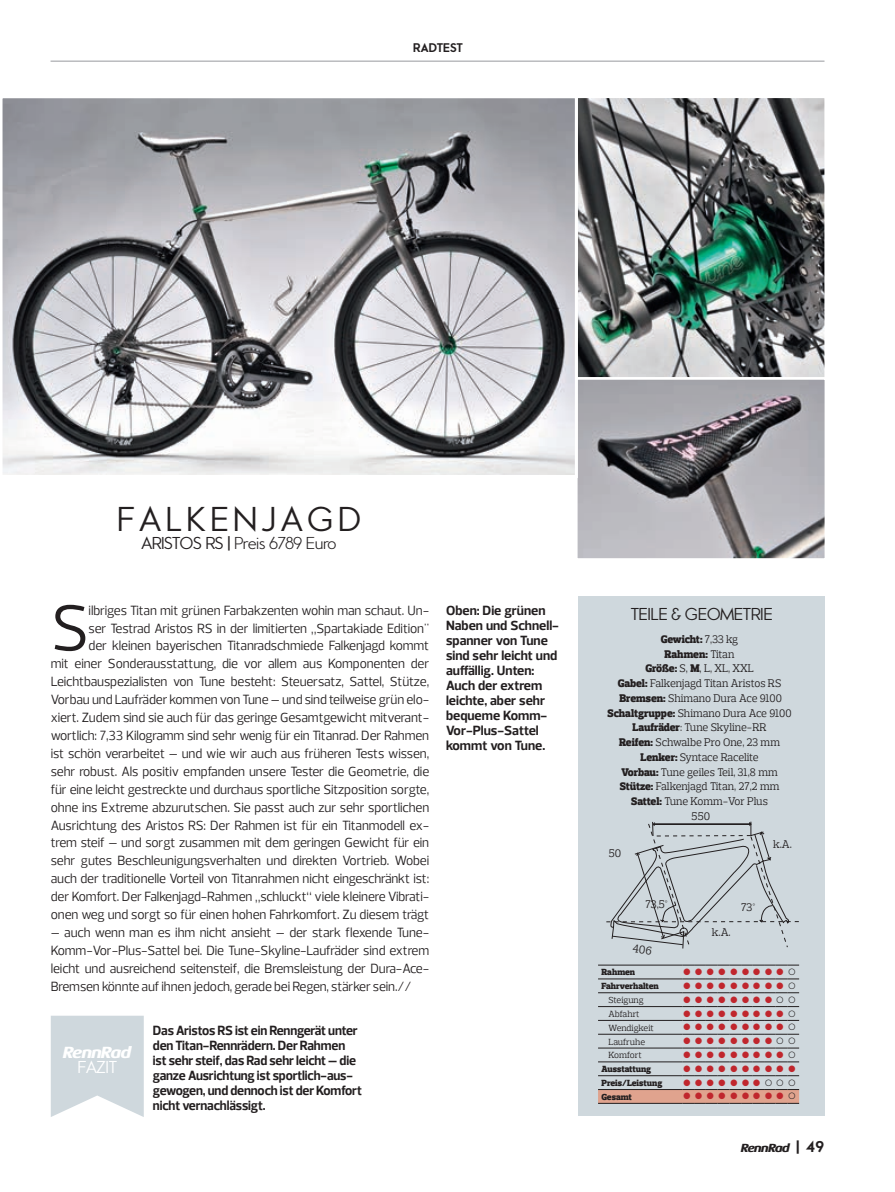
<style>
.page{position:relative;width:895px;height:1192px;background:#fff}
.page>*{position:absolute;margin:0;border:0;box-sizing:border-box;transform-origin:0 0}
.t1{font:66.15px "Prelo";color:#231f20}
.t2{font:33px "Aramis";letter-spacing:.16em;color:#231f20}
.t3{font:300 16.5px "Aramis";letter-spacing:-.02em;color:#231f20}
.t4{font:16.5px "Aramis";letter-spacing:.01em;color:#231f20}
.t5{font:italic 800 16.5px "Aeonis LT";letter-spacing:-.08em;color:#fff}
.t6{font:16.5px "Aramis";letter-spacing:.01em;color:#fff}
.t7{font:14.85px "Century";color:#c0262d}
.t8{font:13.5px/17.9px "Prelo";letter-spacing:-.01em;color:#231f20;text-align:right}
.t9{font:700 13.5px/15px "Prelo";letter-spacing:-.01em;color:#231f20}
.t10{font:italic 800 12px "Aeonis LT";letter-spacing:-.08em;color:#231f20}
.t11{font:800 12px "Aramis";letter-spacing:.01em;color:#231f20}
.t12{font:11.25px/14.9px "Prelo Slab";color:#231f20;text-align:center}
.t13{font:900 9px "Prelo Slab";color:#231f20}
.t14{font:9px "Prelo Slab";letter-spacing:-.005em;color:#231f20}
.s1{font-weight:400}
.s2{font-family:"Prelo";font-weight:700}
.s3{font-weight:900}
.s4{color:#231f20}
.s5{font-family:"Aramis";font-style:normal;font-size:15px}
</style>
<div class="page">
<hr style="left:51px;top:60px;width:773px;height:2px;background:#babbbe">
<img style="left:579px;top:99px;width:244px;height:458px">
<div style="left:575px;top:95px;width:252px;height:286px;border:3px solid #fff"></div>
<div style="left:575px;top:377px;width:252px;height:184px;border:3px solid #fff"></div>
<svg style="left:51px;top:1015px;width:93px;height:102px;background:#d4dce0"></svg>
<div style="left:578px;top:596px;width:246px;height:520px;background:#cfd8dd"></div>
<img style="left:4px;top:99px;width:570px;height:375px">
<div style="left:0;top:95px;width:578px;height:383px;border:3px solid #fff"></div>
<hr style="left:598px;top:964px;width:84px;height:1px;background:#231f20">
<svg style="left:682px;top:964px;width:117px;height:1px"></svg>
<hr style="left:598px;top:978px;width:84px;height:1px;background:#231f20">
<svg style="left:682px;top:978px;width:117px;height:1px"></svg>
<hr style="left:598px;top:992px;width:84px;height:1px;background:#231f20">
<svg style="left:682px;top:992px;width:117px;height:1px"></svg>
<hr style="left:598px;top:1006px;width:84px;height:1px;background:#231f20">
<svg style="left:682px;top:1006px;width:117px;height:1px"></svg>
<hr style="left:598px;top:1020px;width:84px;height:1px;background:#231f20">
<svg style="left:682px;top:1020px;width:117px;height:1px"></svg>
<hr style="left:598px;top:1033px;width:84px;height:1px;background:#231f20">
<svg style="left:682px;top:1033px;width:117px;height:1px"></svg>
<hr style="left:598px;top:1047px;width:84px;height:1px;background:#231f20">
<svg style="left:682px;top:1047px;width:117px;height:1px"></svg>
<hr style="left:598px;top:1061px;width:84px;height:1px;background:#231f20">
<svg style="left:682px;top:1061px;width:117px;height:1px"></svg>
<hr style="left:598px;top:1075px;width:84px;height:1px;background:#231f20">
<svg style="left:682px;top:1075px;width:117px;height:1px"></svg>
<svg style="left:598px;top:1089px;width:201px;height:15px;background:#cf9784"></svg>
<hr style="left:598px;top:1089px;width:84px;height:1px;background:#231f20">
<hr style="left:598px;top:1103px;width:84px;height:1px;background:#231f20">
<svg style="left:606px;top:821px;width:193px;height:128px"></svg>
<p class="t11" style="left:413px;top:38px;width:51px">RADTEST</p>
<h2 class="t2" style="left:117px;top:495px;width:245px">FALKENJAGD</h2>
<p class="t3" style="left:141px;top:531px;width:196px"><span class="s1">ARISTOS RS</span> <span class="s2">|</span> Preis 6789 Euro</p>
<h1 class="t1" style="left:51px;top:587px;width:40px">S</h1>
<p class="t8" style="left:51px;top:601px;width:380px">ilbriges Titan mit grünen Farbakzenten wohin man schaut. Un-<br>ser Testrad Aristos RS in der limitierten „Spartakiade Edition"<br>der kleinen bayerischen Titanradschmiede Falkenjagd kommt<br>mit einer Sonderausstattung, die vor allem aus Komponenten der Leichtbauspezialisten von Tune besteht: Steuersatz, Sattel, Stütze, Vorbau und Laufräder kommen von Tune – und sind teilweise grün elo&shy;xiert. Zudem sind sie auch für das geringe Gesamtgewicht mitverant&shy;wortlich: 7,33 Kilogramm sind sehr wenig für ein Titanrad. Der Rahmen ist schön verarbeitet – und wie wir auch aus früheren Tests wissen, sehr robust. Als positiv empfanden unsere Tester die Geometrie, die für eine leicht gestreckte und durchaus sportliche Sitzposition sorgte, ohne ins Extreme abzurutschen. Sie passt auch zur sehr sportlichen Ausrichtung des Aristos RS: Der Rahmen ist für ein Titanmodell ex&shy;trem steif – und sorgt zusammen mit dem geringen Gewicht für ein sehr gutes Beschleunigungsverhalten und direkten Vortrieb. Wobei auch der traditionelle Vorteil von Titanrahmen nicht eingeschränkt ist: der Komfort. Der Falkenjagd-Rahmen „schluckt“ viele kleinere Vibrati&shy;onen weg und sorgt so für einen hohen Fahrkomfort. Zu diesem trägt</p>
<p class="t8" style="left:51px;top:923px;width:380px;text-align:justify">– auch wenn man es ihm nicht ansieht – der stark flexende Tune-Komm-Vor-Plus-Sattel bei. Die Tune-Skyline-Laufräder sind extrem leicht und ausreichend seitensteif, die Bremsleistung der Dura-Ace-Bremsen könnte auf ihnen jedoch, gerade bei Regen, stärker sein.//</p>
<p class="t5" style="left:63px;top:1043px;width:71px">RennRad</p>
<p class="t6" style="left:78px;top:1054px;width:40px">FAZIT</p>
<p class="t9" style="left:153px;top:1022px;width:211px">Das Aristos RS ist ein Renngerät unter den Titan-Rennrädern. Der Rahmen ist sehr steif, das Rad sehr leicht – die ganze Ausrichtung ist sportlich-aus&shy;gewogen, und dennoch ist der Komfort nicht vernachlässigt.</p>
<p class="t9" style="left:446px;top:602px;width:114px">Oben: Die grünen<br>Naben und Schnell&shy;spanner von Tune sind sehr leicht und auffällig. Unten:<br>Auch der extrem leichte, aber sehr bequeme Komm-<br>Vor-Plus-Sattel kommt von Tune.</p>
<p class="t4" style="left:631px;top:601px;width:143px">TEILE &amp; GEOMETRIE</p>
<p class="t12" style="left:607px;top:631px;width:186px"><span class="s3">Gewicht:</span> 7,33 kg<br><span class="s3">Rahmen:</span> Titan<br><span class="s3">Größe:</span> S, <span class="s3">M</span>, L, XL, XXL<br><span class="s3">Gabel:</span> Falkenjagd Titan Aristos RS<br><span class="s3">Bremsen:</span> Shimano Dura Ace 9100<br><span class="s3">Schaltgruppe:</span> Shimano Dura Ace 9100<br><span class="s3">Laufräder</span>: Tune Skyline-RR<br><span class="s3">Reifen:</span> Schwalbe Pro One, 23 mm<br><span class="s3">Lenker:</span> Syntace Racelite<br><span class="s3">Vorbau:</span> Tune geiles Teil, 31,8 mm<br><span class="s3">Stütze:</span> Falkenjagd Titan, 27,2 mm<br><span class="s3">Sattel:</span> Tune Komm-Vor Plus<br>550</p>
<p class="t12" style="left:609px;top:845px;width:14px">50</p>
<p class="t12" style="left:645px;top:896px;width:24px">73,5°</p>
<p class="t12" style="left:773px;top:836px;width:20px">k.A.</p>
<p class="t12" style="left:712px;top:924px;width:20px">k.A.</p>
<p class="t12" style="left:741px;top:899px;width:16px">73°</p>
<p class="t13" style="left:602px;top:966px;width:35px">Rahmen</p>
<p class="t7" style="left:682px;top:958px;width:115px">●●●●●●●●●<span class="s4">○</span></p>
<p class="t13" style="left:602px;top:980px;width:59px">Fahrverhalten</p>
<p class="t7" style="left:682px;top:972px;width:115px">●●●●●●●●●<span class="s4">○</span></p>
<p class="t14" style="left:609px;top:994px;width:37px">Steigung</p>
<p class="t7" style="left:682px;top:985px;width:115px">●●●●●●●●<span class="s4">○○</span></p>
<p class="t14" style="left:609px;top:1008px;width:33px">Abfahrt</p>
<p class="t7" style="left:682px;top:999px;width:115px">●●●●●●●●●<span class="s4">○</span></p>
<p class="t14" style="left:609px;top:1022px;width:47px">Wendigkeit</p>
<p class="t7" style="left:682px;top:1013px;width:115px">●●●●●●●●●<span class="s4">○</span></p>
<p class="t14" style="left:609px;top:1035px;width:38px">Laufruhe</p>
<p class="t7" style="left:682px;top:1027px;width:115px">●●●●●●●●<span class="s4">○○</span></p>
<p class="t14" style="left:609px;top:1049px;width:35px">Komfort</p>
<p class="t7" style="left:682px;top:1041px;width:115px">●●●●●●●●●<span class="s4">○</span></p>
<p class="t13" style="left:602px;top:1063px;width:51px">Ausstattung</p>
<p class="t7" style="left:682px;top:1054px;width:115px">●●●●●●●●●●</p>
<p class="t13" style="left:602px;top:1077px;width:62px">Preis/Leistung</p>
<p class="t7" style="left:682px;top:1068px;width:115px">●●●●●●●<span class="s4">○○○</span></p>
<p class="t13" style="left:602px;top:1091px;width:32px">Gesamt</p>
<p class="t7" style="left:682px;top:1082px;width:115px">●●●●●●●●●<span class="s4">○</span></p>
<p class="t10" style="left:741px;top:1141px;width:85px">RennRad <span class="s5">| 49</span></p>
</div>
